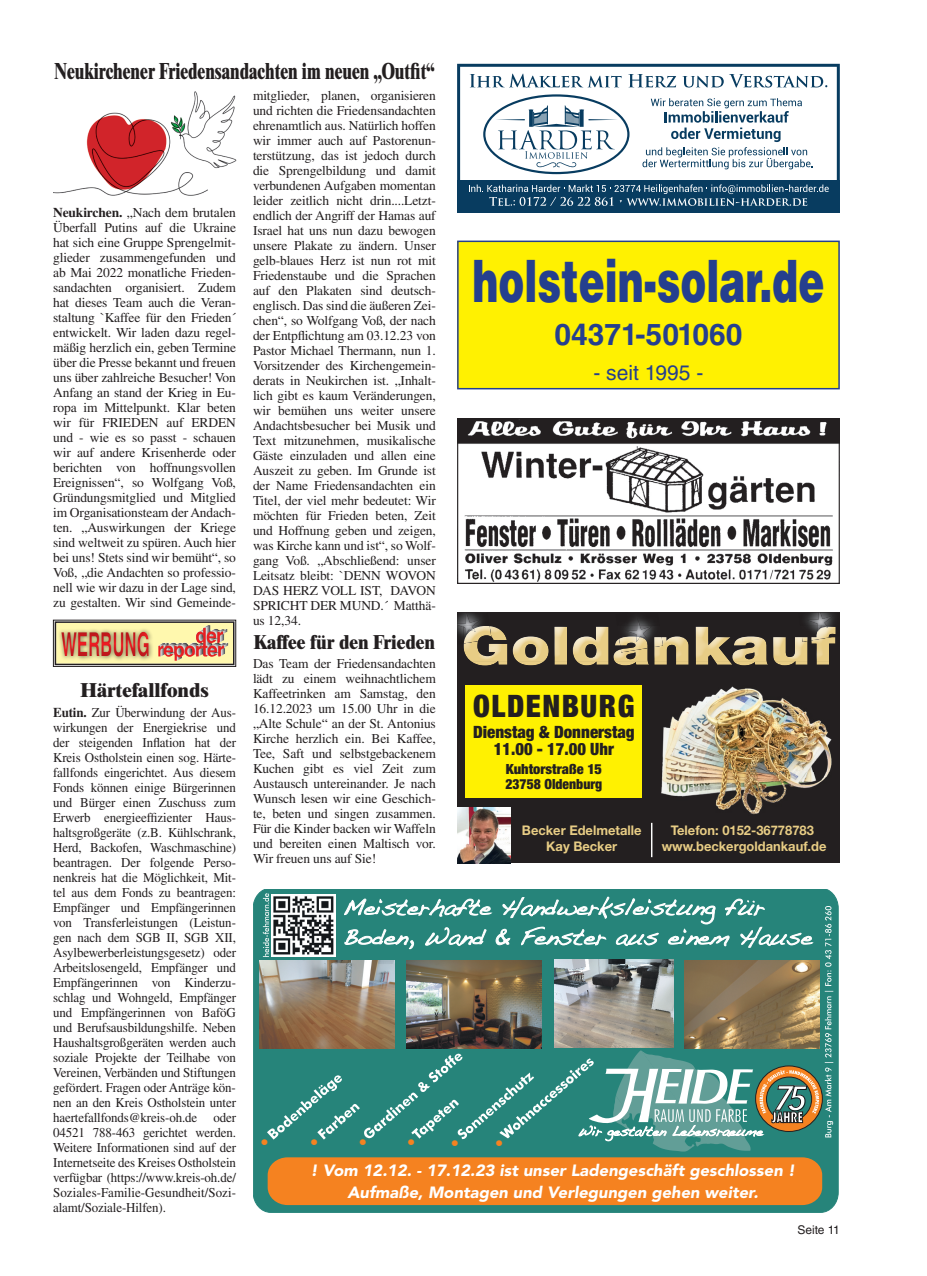
<style>
.page{position:relative;width:927px;height:1276px;background:#fff}
.page>*{position:absolute;margin:0;border:0;box-sizing:border-box;transform-origin:0 0}
.t1{font:900 58.5px "Helvetica LT Std";color:#253f8e;scale:.67 1}
.t2{font:46.2px "Helvetica";color:#f58220}
.t3{font:italic 600 34.35px "Avenir Next Condensed";color:#fff;scale:1.16 1}
.t4{font:700 33px "Helvetica";color:#ee1d23;scale:.51 1}
.t5{font:900 condensed 31.05px "Helvetica Neue";letter-spacing:.05em;color:#231f20}
.t6{font:700 30px "Helvetica LT Std";color:#253f8e}
.t7{font:800 22.5px "Times LT Std";color:#231f20;scale:.72 1}
.t8{font:21px "Helvetica LT Std";color:#253f8e}
.t9{font:800 19.5px "Times LT Std";color:#231f20;scale:.92 1}
.t10{font:800 19.5px "Times LT Std";color:#231f20}
.t11{font:900 condensed 16.95px/17.7px "Helvetica Neue";color:#231f20;text-align:center}
.t12{font:italic 900 16.2px/22px "Avenir";color:#fff;text-align:center}
.t13{font:900 condensed 13.95px/14.7px "Helvetica Neue";color:#231f20}
.t14{font:13.5px/15px "Times LT Std";letter-spacing:-.01em;color:#231f20;text-align:justify}
.t15{font:13.5px/15px "Times LT Std";letter-spacing:-.01em;color:#231f20;text-align:justify;scale:.96 1}
.t16{font:700 13.35px/15.9px "Helvetica Neue";color:#e8cd85;text-align:center}
.t17{font:12px "Helvetica LT Std";color:#231f20}
.s1{font-weight:700}
</style>
<div class="page">
<img style="left:459px;top:420px;width:379px;height:162px">
<div style="left:457px;top:418px;width:383px;height:166px;border:1px solid #231f20"></div>
<svg style="left:457px;top:64px;width:383px;height:149px"></svg>
<div style="left:458px;top:241px;width:381px;height:148px;background:#fff101"></div>
<div style="left:457px;top:241px;width:383px;height:148px;border:2px solid #253f8e"></div>
<svg style="left:253px;top:889px;width:585px;height:323px;background:#2c857a"></svg>
<svg style="left:825px;top:906px;width:8px;height:231px;background:#549e96"></svg>
<img style="left:406px;top:960px;width:136px;height:88px">
<img style="left:684px;top:960px;width:135px;height:88px">
<img style="left:260px;top:960px;width:134px;height:88px">
<img style="left:272px;top:894px;width:64px;height:62px">
<svg style="left:263px;top:893px;width:6px;height:64px"></svg>
<img style="left:554px;top:959px;width:119px;height:88px">
<svg style="left:344px;top:896px;width:470px;height:53px;background:#4e9b93"></svg>
<div style="left:268px;top:1157px;width:554px;height:48px;background:#f58220"></div>
<svg style="left:267px;top:1050px;width:552px;height:101px;background:#4a9389"></svg>
<div style="left:457px;top:612px;width:383px;height:251px;background:#231f20"></div>
<div style="left:465px;top:685px;width:177px;height:113px;background:#fff101"></div>
<img style="left:472px;top:662px;width:357px;height:3px">
<img style="left:463px;top:626px;width:373px;height:36px">
<img style="left:457px;top:620px;width:33px;height:24px">
<img style="left:463px;top:626px;width:29px;height:17px">
<img style="left:457px;top:612px;width:24px;height:15px">
<svg style="left:463px;top:626px;width:12px;height:9px"></svg>
<img style="left:627px;top:617px;width:24px;height:9px">
<img style="left:617px;top:626px;width:46px;height:26px">
<svg style="left:637px;top:618px;width:3px;height:8px"></svg>
<img style="left:625px;top:626px;width:27px;height:16px">
<img style="left:798px;top:618px;width:9px;height:18px">
<img style="left:800px;top:626px;width:36px;height:16px">
<img style="left:807px;top:612px;width:27px;height:14px">
<svg style="left:818px;top:626px;width:10px;height:5px"></svg>
<hr style="left:651px;top:823px;width:1px;height:34px;background:#fff">
<img style="left:457px;top:807px;width:53px;height:56px">
<img style="left:661px;top:686px;width:171px;height:129px">
<img style="left:53px;top:91px;width:183px;height:105px">
<svg style="left:164px;top:619px;width:72px;height:48px;background:#d6ac8a"></svg>
<div style="left:55px;top:621px;width:179px;height:44px;border:2px solid #231f20"></div>
<div style="left:47px;top:617px;width:117px;height:57px;background:#231f20;opacity:.5"></div>
<p class="t7" style="left:54px;top:57px;width:529px">Neukirchener Friedensandachten im neuen „Outfit“</p>
<p class="t14" style="left:253px;top:87px;width:184px">mitglieder, planen, organisieren und richten die Friedensandachten ehrenamtlich aus. Natürlich hoffen wir immer auch auf Pastorenun&shy;terstützung, das ist jedoch durch die Sprengelbildung und damit verbundenen Aufgaben momentan leider zeitlich nicht drin....Letzt&shy;endlich der Angriff der Hamas auf Israel hat uns nun dazu bewogen unsere Plakate zu ändern. Unser gelb-blaues Herz ist nun rot mit Friedenstaube und die Sprachen auf den Plakaten sind deutsch&shy;englisch. Das sind die äußeren Zei&shy;chen“, so Wolfgang Voß, der nach der Entpflichtung am 03.12.23 von Pastor Michael Thermann, nun 1.<br>Vorsitzender des Kirchengemein&shy;derats in Neukirchen ist. „Inhalt&shy;lich gibt es kaum Veränderungen, wir bemühen uns weiter unsere Andachtsbesucher bei Musik und Text mitzunehmen, musikalische Gäste einzuladen und allen eine Auszeit zu geben. Im Grunde ist der Name Friedensandachten ein Titel, der viel mehr bedeutet: Wir möchten für Frieden beten, Zeit und Hoffnung geben und zeigen, was Kirche kann und ist“, so Wolf&shy;gang Voß. „Abschließend: unser Leitsatz bleibt: `DENN WOVON DAS HERZ VOLL IST, DAVON SPRICHT DER MUND.´ Matthä&shy;us 12,34.</p>
<p class="t9" style="left:254px;top:630px;width:199px">Kaffee für den Frieden</p>
<p class="t14" style="left:253px;top:656px;width:184px">Das Team der Friedensandachten lädt zu einem weihnachtlichem Kaffeetrinken am Samstag, den 16.12.2023 um 15.00 Uhr in die „Alte Schule“ an der St. Antonius Kirche herzlich ein. Bei Kaffee, Tee, Saft und selbstgebackenem Kuchen gibt es viel Zeit zum Austausch untereinander. Je nach Wunsch lesen wir eine Geschich&shy;te, beten und singen zusammen.<br>Für die Kinder backen wir Waffeln und bereiten einen Maltisch vor.<br>Wir freuen uns auf Sie!</p>
<p class="t14" style="left:53px;top:204px;width:184px"><span class="s1">Neukirchen.</span> „Nach dem brutalen Überfall Putins auf die Ukraine hat sich eine Gruppe Sprengelmit&shy;glieder zusammengefunden und ab Mai 2022 monatliche Frieden&shy;sandachten organisiert. Zudem hat dieses Team auch die Veran&shy;staltung `Kaffee für den Frieden´ entwickelt. Wir laden dazu regel&shy;mäßig herzlich ein, geben Termine über die Presse bekannt und freuen uns über zahlreiche Besucher! Von Anfang an stand der Krieg in Eu&shy;ropa im Mittelpunkt. Klar beten wir für FRIEDEN auf ERDEN und - wie es so passt - schauen wir auf andere Krisenherde oder berichten von hoffnungsvollen Ereignissen“, so Wolfgang Voß, Gründungsmitglied und Mitglied im Organisationsteam der Andach&shy;ten. „Auswirkungen der Kriege sind weltweit zu spüren. Auch hier bei uns! Stets sind wir bemüht“, so Voß, „die Andachten so professio&shy;nell wie wir dazu in der Lage sind, zu gestalten. Wir sind Gemeinde-</p>
<p class="t1" style="left:473px;top:243px;width:526px">holstein-solar.de</p>
<p class="t6" style="left:554px;top:316px;width:189px">04371-501060</p>
<p class="t8" style="left:593px;top:360px;width:112px">- seit 1995 -</p>
<h3 class="t4" style="left:61px;top:618px;width:176px">WERBUNG</h3>
<p class="t10" style="left:80px;top:678px;width:130px">Härtefallfonds</p>
<p class="t15" style="left:53px;top:704px;width:192px"><span class="s1">Eutin.</span> Zur Überwindung der Aus&shy;wirkungen der Energiekrise und der steigenden Inflation hat der Kreis Ostholstein einen sog. Härte&shy;fallfonds eingerichtet. Aus diesem Fonds können einige Bürgerinnen und Bürger einen Zuschuss zum Erwerb energieeffizienter Haus&shy;haltsgroßgeräte (z.B. Kühlschrank, Herd, Backofen, Waschmaschine) beantragen. Der folgende Perso&shy;nenkreis hat die Möglichkeit, Mit&shy;tel aus dem Fonds zu beantragen:<br>Empfänger und Empfängerinnen von Transferleistungen (Leistun&shy;gen nach dem SGB II, SGB XII, Asylbewerberleistungsgesetz) oder Arbeitslosengeld, Empfänger und Empfängerinnen von Kinderzu&shy;schlag und Wohngeld, Empfänger und Empfängerinnen von BaföG und Berufsausbildungshilfe. Neben Haushaltsgroßgeräten werden auch soziale Projekte der Teilhabe von Vereinen, Verbänden und Stiftungen gefördert. Fragen oder Anträge kön&shy;nen an den Kreis Ostholstein unter haertefallfonds@kreis-oh.de oder 04521 788-463 gerichtet werden.<br>Weitere Informationen sind auf der Internetseite des Kreises Ostholstein verfügbar (https://www.kreis-oh.de/ Soziales-Familie-Gesundheit/Sozi&shy;alamt/Soziale-Hilfen).</p>
<p class="t5" style="left:473px;top:687px;width:163px">OLDENBURG</p>
<p class="t11" style="left:473px;top:722px;width:163px">Dienstag &amp; Donnerstag<br>11.00 - 17.00 Uhr</p>
<p class="t13" style="left:505px;top:762px;width:98px">Kuhtorstraße 15<br>23758 Oldenburg</p>
<p class="t16" style="left:522px;top:822px;width:121px">Becker Edelmetalle<br>Kay Becker</p>
<p class="t16" style="left:662px;top:821px;width:166px">Telefon: 0152-36778783 www.beckergoldankauf.de</p>
<p class="t3" style="left:773px;top:1074px;width:31px">75</p>
<p class="t2" style="left:258px;top:1115px;width:15px">·</p>
<p class="t2" style="left:308px;top:1115px;width:200px">·····</p>
<p class="t12" style="left:311px;top:1159px;width:486px">! Vom 12.12. ‑ 17.12.23 ist unser Ladengeschäft geschlossen !<br>Aufmaße, Montagen und Verlegungen gehen weiter.</p>
<p class="t17" style="left:797px;top:1222px;width:44px">Seite 11</p>
</div>
